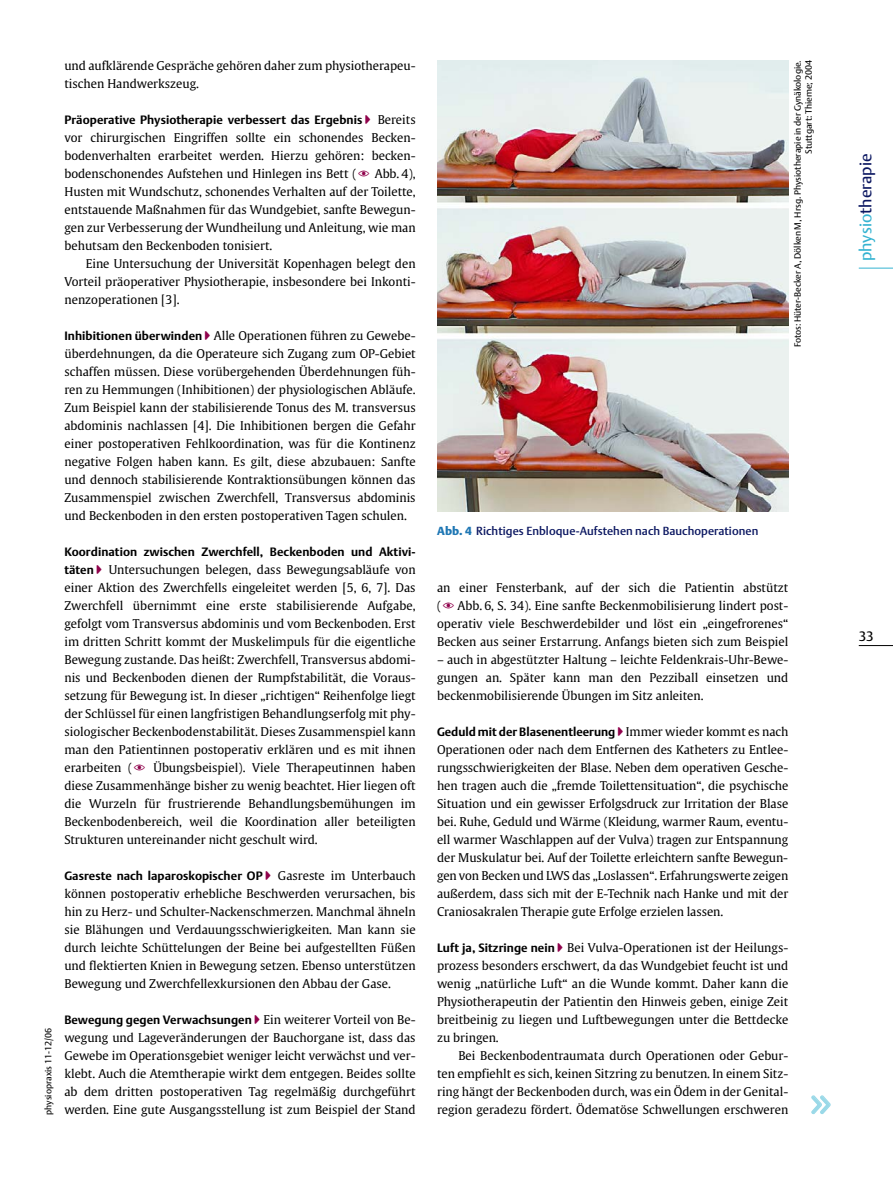
<style>
.page{position:relative;width:893px;height:1191px;background:#fff}
.page>*{position:absolute;margin:0;border:0;box-sizing:border-box;transform-origin:0 0}
.t1{font:39px "Physiopraxis";color:#9ad9e8}
.t2{font:16.5px "Thieme Argo Two 04";letter-spacing:.005em;color:#0b1761}
.t3{font:13.5px "Thieme Argo Two 04";color:#000}
.t4{font:12px/18px "Thieme Gulliver 04";color:#000;text-align:justify}
.t5{font:700 12px "Thieme Argo One 04";letter-spacing:.005em;color:#000}
.t6{font:11.7px "Thieme Argo Three 04";letter-spacing:.005em;color:#0b1761}
.t7{font:9px/10.8px "Thieme Argo Two 04";color:#000;text-align:right}
.s1{font-family:"Physiopraxis";font-weight:400;font-size:19.5px;color:#90034c}
.s2{font-family:"Thieme Gulliver 04";font-weight:400}
.s3{font-family:"Physiopraxis";font-size:19.5px;color:#90034c}
.s4{font-family:"Thieme Argo One 04";font-weight:700}
.s5{font-family:"Thieme Argo Two 04";font-weight:700;color:#1f77b4}
.s6{color:#35b3d1}
</style>
<div class="page">
<hr style="left:859px;top:645px;width:34px;height:1px;background:#000">
<hr style="left:859px;top:268px;width:34px;height:1px;background:#35b3d1">
<img style="left:437px;top:60px;width:351px;height:451px">
<p class="t7" style="left:43px;top:1115px;width:89px;rotate:-90deg">physiopraxis 11-12/06</p>
<p class="t4" style="left:64px;top:57px;width:353px">und aufklärende Gespräche gehören daher zum physiotherapeu&shy;tischen Handwerkszeug.</p>
<p class="t5" style="left:64px;top:114px;width:353px">Präoperative Physiotherapie verbessert das Ergebnis <span class="s1">s</span> <span class="s2">Bereits</span></p>
<p class="t4" style="left:64px;top:129px;width:353px">vor chirurgischen Eingriffen sollte ein schonendes Becken&shy;bodenverhalten erarbeitet werden. Hierzu gehören: becken&shy;bodenschonendes Aufstehen und Hinlegen ins Bett (<span class="s3">a</span> Abb. 4), Husten mit Wundschutz, schonendes Verhalten auf der Toilette, entstauende Maßnahmen für das Wundgebiet, sanfte Bewegun&shy;gen zur Verbesserung der Wundheilung und Anleitung, wie man behutsam den Beckenboden tonisiert.</p>
<p class="t4" style="left:64px;top:255px;width:353px;text-indent:21px">Eine Untersuchung der Universität Kopenhagen belegt den Vorteil präoperativer Physiotherapie, insbesondere bei Inkonti&shy;nenzoperationen [3].</p>
<p class="t4" style="left:64px;top:327px;width:353px"><span class="s4">Inhibitionen überwinden</span> <span class="s3">s</span> Alle Operationen führen zu Gewebe&shy;überdehnungen, da die Operateure sich Zugang zum OP-Gebiet schaffen müssen. Diese vorübergehenden Überdehnungen füh&shy;ren zu Hemmungen (Inhibitionen) der physiologischen Abläufe.<br>Zum Beispiel kann der stabilisierende Tonus des M. transversus abdominis nachlassen [4]. Die Inhibitionen bergen die Gefahr einer postoperativen Fehlkoordination, was für die Kontinenz negative Folgen haben kann. Es gilt, diese abzubauen: Sanfte und dennoch stabilisierende Kontraktionsübungen können das Zusammenspiel zwischen Zwerchfell, Transversus abdominis und Beckenboden in den ersten postoperativen Tagen schulen.</p>
<p class="t5" style="left:64px;top:546px;width:353px">Koordination zwischen Zwerchfell, Beckenboden und Aktivi-</p>
<p class="t4" style="left:64px;top:561px;width:353px"><span class="s4">täten</span> <span class="s3">s</span> Untersuchungen belegen, dass Bewegungsabläufe von einer Aktion des Zwerchfells eingeleitet werden [5, 6, 7]. Das Zwerchfell übernimmt eine erste stabilisierende Aufgabe, gefolgt vom Transversus abdominis und vom Beckenboden. Erst im dritten Schritt kommt der Muskelimpuls für die eigentliche Bewegung zustande. Das heißt: Zwerchfell, Transversus abdomi&shy;nis und Beckenboden dienen der Rumpfstabilität, die Voraus&shy;setzung für Bewegung ist. In dieser „richtigen“ Reihenfolge liegt der Schlüssel für einen langfristigen Behandlungserfolg mit phy&shy;siologischer Beckenbodenstabilität. Dieses Zusammenspiel kann man den Patientinnen postoperativ erklären und es mit ihnen erarbeiten (<span class="s3">a</span> Übungsbeispiel). Viele Therapeutinnen haben diese Zusammenhänge bisher zu wenig beachtet. Hier liegen oft die Wurzeln für frustrierende Behandlungsbemühungen im Beckenbodenbereich, weil die Koordination aller beteiligten Strukturen untereinander nicht geschult wird.</p>
<p class="t5" style="left:64px;top:870px;width:353px">Gasreste nach laparoskopischer OP <span class="s1">s</span> <span class="s2">Gasreste im Unterbauch</span></p>
<p class="t4" style="left:64px;top:885px;width:353px">können postoperativ erhebliche Beschwerden verursachen, bis hin zu Herz- und Schulter-Nackenschmerzen. Manchmal ähneln sie Blähungen und Verdauungsschwierigkeiten. Man kann sie durch leichte Schüttelungen der Beine bei aufgestellten Füßen und flektierten Knien in Bewegung setzen. Ebenso unterstützen Bewegung und Zwerchfellexkursionen den Abbau der Gase.</p>
<p class="t5" style="left:64px;top:1014px;width:353px">Bewegung gegen Verwachsungen <span class="s1">s</span> <span class="s2">Ein weiterer Vorteil von Be-</span></p>
<p class="t4" style="left:64px;top:1029px;width:353px">wegung und Lageveränderungen der Bauchorgane ist, dass das Gewebe im Operationsgebiet weniger leicht verwächst und ver&shy;klebt. Auch die Atemtherapie wirkt dem entgegen. Beides sollte ab dem dritten postoperativen Tag regelmäßig durchgeführt werden. Eine gute Ausgangsstellung ist zum Beispiel der Stand</p>
<p class="t7" style="left:793px;top:347px;width:289px;rotate:-90deg">Fotos: Hüter-Becker A, Dölken M, Hrsg. Physiotherapie in der Gynäkologie.<br>Stuttgart: Thieme; 2004</p>
<p class="t6" style="left:437px;top:525px;width:323px"><span class="s5">Abb. 4</span> Richtiges Enbloque-Aufstehen nach Bauchoperationen</p>
<p class="t4" style="left:437px;top:579px;width:353px">an einer Fensterbank, auf der sich die Patientin abstützt (<span class="s3">a</span> Abb. 6, S. 34). Eine sanfte Beckenmobilisierung lindert post&shy;operativ viele Beschwerdebilder und löst ein „eingefrorenes“ Becken aus seiner Erstarrung. Anfangs bieten sich zum Beispiel</p>
<p class="t4" style="left:437px;top:651px;width:353px">– auch in abgestützter Haltung – leichte Feldenkrais-Uhr-Bewe&shy;gungen an. Später kann man den Pezziball einsetzen und beckenmobilisierende Übungen im Sitz anleiten.</p>
<p class="t5" style="left:437px;top:726px;width:353px">Geduld mit der Blasenentleerung <span class="s1">s</span> <span class="s2">Immer wieder kommt es nach</span></p>
<p class="t4" style="left:437px;top:741px;width:353px">Operationen oder nach dem Entfernen des Katheters zu Entlee&shy;rungsschwierigkeiten der Blase. Neben dem operativen Gesche&shy;hen tragen auch die „fremde Toilettensituation“, die psychische Situation und ein gewisser Erfolgsdruck zur Irritation der Blase bei. Ruhe, Geduld und Wärme (Kleidung, warmer Raum, eventu&shy;ell warmer Waschlappen auf der Vulva) tragen zur Entspannung der Muskulatur bei. Auf der Toilette erleichtern sanfte Bewegun&shy;gen von Becken und LWS das „Loslassen“. Erfahrungswerte zeigen außerdem, dass sich mit der E-Technik nach Hanke und mit der Craniosakralen Therapie gute Erfolge erzielen lassen.</p>
<p class="t4" style="left:437px;top:939px;width:353px"><span class="s4">Luft ja, Sitzringe nein</span> <span class="s3">s</span> Bei Vulva-Operationen ist der Heilungs&shy;prozess besonders erschwert, da das Wundgebiet feucht ist und wenig „natürliche Luft“ an die Wunde kommt. Daher kann die Physiotherapeutin der Patientin den Hinweis geben, einige Zeit breitbeinig zu liegen und Luftbewegungen unter die Bettdecke zu bringen.</p>
<p class="t4" style="left:437px;top:1047px;width:353px;text-indent:21px">Bei Beckenbodentraumata durch Operationen oder Gebur&shy;ten empfiehlt es sich, keinen Sitzring zu benutzen. In einem Sitz&shy;ring hängt der Beckenboden durch, was ein Ödem in der Genital-</p>
<p class="t4" style="left:437px;top:1101px;width:353px">region geradezu fördert. Ödematöse Schwellungen erschweren</p>
<h1 class="t1" style="left:812px;top:1081px;width:20px">h</h1>
<h2 class="t2" style="left:858px;top:261px;width:109px;rotate:-90deg"><span class="s6">physio</span>therapie</h2>
<p class="t3" style="left:859px;top:630px;width:17px">33</p>
</div>
